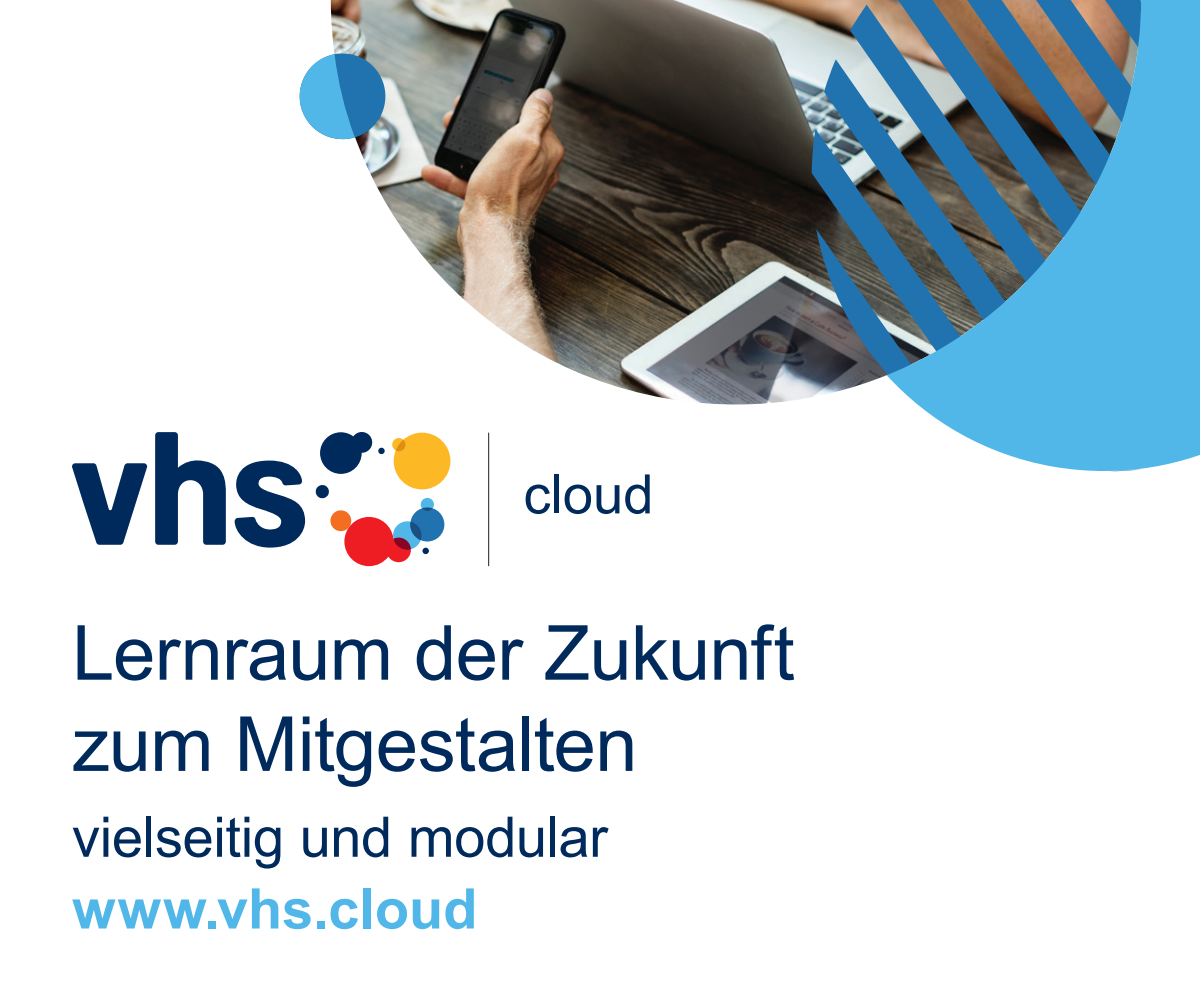
<style>
.page{position:relative;width:1200px;height:1000px;background:#fff}
.page>*{position:absolute;margin:0;border:0;box-sizing:border-box;transform-origin:0 0}
.t1{font:76px/91.2px "Arial";letter-spacing:-.01em;color:#002a5c}
.t2{font:56px "Arial";letter-spacing:-.005em;color:#002a5c}
.t3{font:700 56px "Arial";color:#50b7e8}
</style>
<div class="page">
<img style="left:331px;top:0;width:554px;height:405px">
<img style="left:812px;top:0;width:75px;height:376px">
<svg style="left:887px;top:0;width:313px;height:472px;background:#5798b9"></svg>
<svg style="left:1109px;top:469px;width:33px;height:2px"></svg>
<svg style="left:299px;top:47px;width:92px;height:98px"></svg>
<svg style="left:526px;top:485px;width:24px;height:29px"></svg>
<div style="left:554px;top:474px;width:5px;height:39px;background:#002a5c"></div>
<svg style="left:565px;top:485px;width:26px;height:29px"></svg>
<svg style="left:597px;top:485px;width:22px;height:29px"></svg>
<svg style="left:625px;top:474px;width:25px;height:40px"></svg>
<svg style="left:72px;top:463px;width:76px;height:82px"></svg>
<svg style="left:155px;top:432px;width:71px;height:113px"></svg>
<svg style="left:235px;top:461px;width:70px;height:87px"></svg>
<hr style="left:488px;top:433px;width:1px;height:133px;background:#231f20">
<div style="left:410px;top:507px;width:34px;height:35px;background:#2073ae;border-radius:50%"></div>
<div style="left:421px;top:498px;width:13px;height:13px;background:#50b7e8;border-radius:50%"></div>
<svg style="left:330px;top:509px;width:91px;height:57px"></svg>
<svg style="left:422px;top:507px;width:11px;height:4px"></svg>
<svg style="left:392px;top:433px;width:58px;height:56px"></svg>
<svg style="left:320px;top:432px;width:52px;height:42px"></svg>
<svg style="left:315px;top:485px;width:14px;height:14px"></svg>
<div style="left:378px;top:448px;width:7px;height:6px;background:#002a5c;border-radius:50%"></div>
<div style="left:422px;top:548px;width:7px;height:6px;background:#002a5c;border-radius:50%"></div>
<p class="t1" style="left:72px;top:608px;width:724px">Lernraum der Zukunft zum Mitgestalten</p>
<p class="t2" style="left:72px;top:800px;width:537px">vielseitig und modular</p>
<p class="t3" style="left:72px;top:872px;width:407px">www.vhs.cloud</p>
</div>
